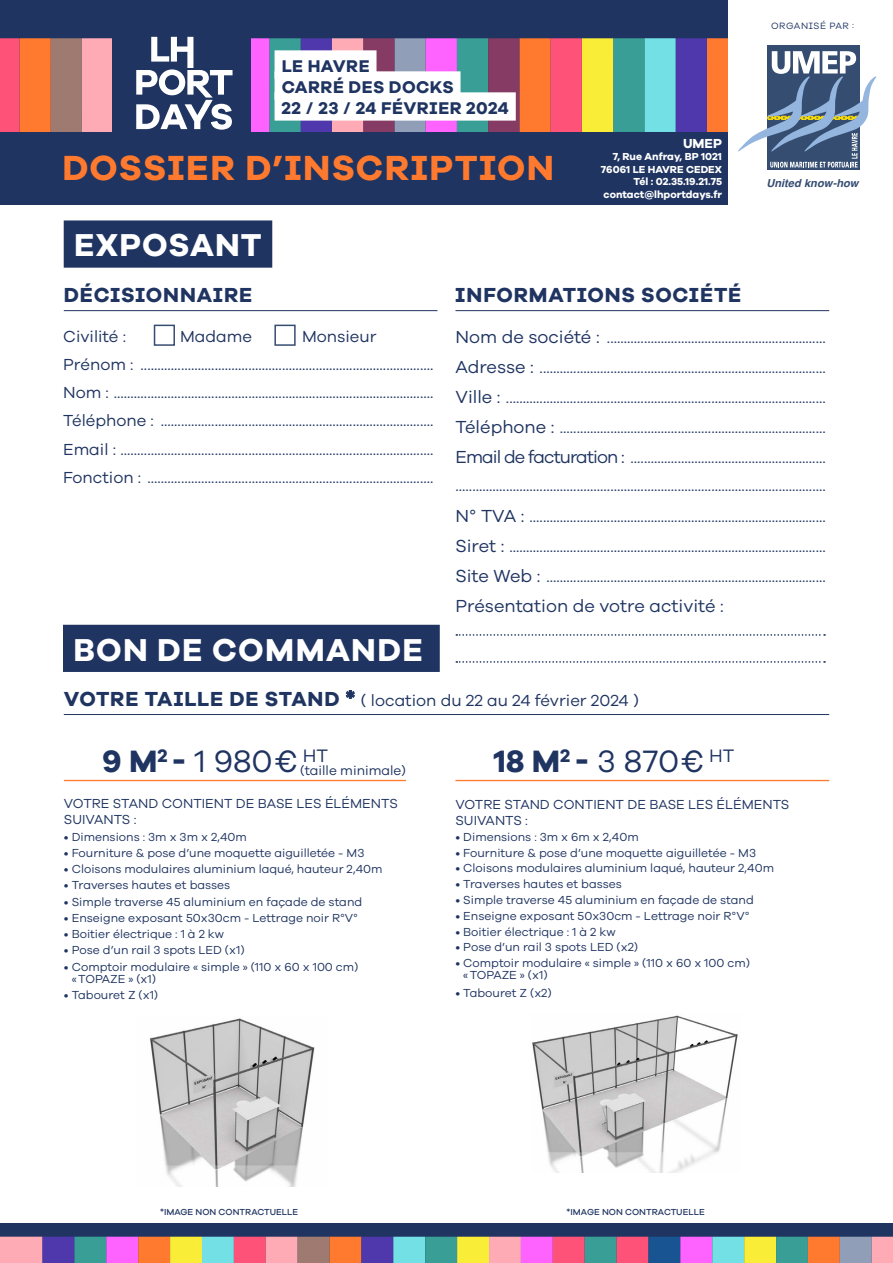
<style>
.page{position:relative;width:893px;height:1263px;background:#fff}
.page>*{position:absolute;margin:0;border:0;box-sizing:border-box;transform-origin:0 0}
.t1{font:700 36px "Galano Grotesque Alt";letter-spacing:.04em;color:#ff7a2e}
.t2{font:700 32.7px "Galano Grotesque Alt";letter-spacing:.04em;color:#fff}
.t3{font:31.95px "Galano Grotesque";color:#1f3461}
.t4{font:700 21px "Galano Grotesque Alt";letter-spacing:.04em;color:#1f3461}
.t5{font:18px "Galano Grotesque";color:#1f3461}
.t6{font:700 17.55px/21px "Galano Grotesque Alt";letter-spacing:.025em;color:#1f3461}
.t7{font:16.5px/30.2px "Galano Grotesque";color:#1f3461;text-align:justify}
.t8{font:13.5px/16.2px "Galano Grotesque";color:#1f3461}
.t9{font:700 13.5px "Galano Grotesque";color:#fff}
.t10{font:12px/12px "Galano Grotesque";color:#1f3461}
.t11{font:italic 700 11.1px "Helvetica";color:#364d72}
.t12{font:700 10.5px/12.6px "Galano Grotesque";color:#fff;text-align:right}
.t13{font:9.45px "Galano Grotesque Alt";letter-spacing:.06em;color:#1f3461}
.t14{font:500 9px "Galano Grotesque";color:#1f3461}
.s1{font-size:18px}
.s2{font-family:"Galano Grotesque Alt";font-weight:700;font-size:21px}
.s3{font-weight:700}
</style>
<div class="page">
<div style="left:0;top:0;width:893px;height:204px;background:#1f3461"></div>
<div style="left:0;top:1224px;width:893px;height:39px;background:#1f3461"></div>
<div style="left:394px;top:38px;width:32px;height:94px;background:#919eb8"></div>
<svg style="left:332px;top:38px;width:62px;height:94px;background:#b46784"></svg>
<div style="left:301px;top:38px;width:31px;height:94px;background:#4f38ab"></div>
<div style="left:51px;top:38px;width:31px;height:94px;background:#9e7a70"></div>
<svg style="left:0;top:38px;width:51px;height:94px;background:#fc694a"></svg>
<div style="left:644px;top:38px;width:32px;height:94px;background:#73e0e6"></div>
<div style="left:519px;top:38px;width:32px;height:94px;background:#ff7a2e"></div>
<svg style="left:426px;top:38px;width:93px;height:94px;background:#87689c"></svg>
<svg style="left:551px;top:38px;width:93px;height:94px;background:#ba9e6c"></svg>
<hr style="left:64px;top:310px;width:373px;height:1px;background:#1f3461">
<hr style="left:455px;top:310px;width:374px;height:1px;background:#1f3461">
<div style="left:64px;top:220px;width:208px;height:48px;background:#1f3461"></div>
<svg style="left:82px;top:37px;width:219px;height:95px"></svg>
<div style="left:275px;top:50px;width:101px;height:29px;background:#fff"></div>
<div style="left:275px;top:71px;width:186px;height:29px;background:#fff"></div>
<div style="left:275px;top:92px;width:241px;height:29px;background:#fff"></div>
<svg style="left:0;top:1237px;width:43px;height:26px"></svg>
<div style="left:43px;top:1237px;width:31px;height:26px;background:#4f38ab"></div>
<svg style="left:74px;top:1237px;width:64px;height:26px;background:#9a7fc9"></svg>
<div style="left:138px;top:1237px;width:32px;height:26px;background:#ff7a2e"></div>
<svg style="left:170px;top:1237px;width:32px;height:26px"></svg>
<div style="left:202px;top:1237px;width:32px;height:26px;background:#73e0e6"></div>
<svg style="left:234px;top:1237px;width:64px;height:26px;background:#fd7e95"></svg>
<div style="left:298px;top:1237px;width:32px;height:26px;background:#9e7a70"></div>
<svg style="left:330px;top:1237px;width:63px;height:26px;background:#a5586c"></svg>
<div style="left:393px;top:1237px;width:32px;height:26px;background:#73e0e6"></div>
<svg style="left:425px;top:1237px;width:96px;height:26px;background:#babc80"></svg>
<div style="left:521px;top:1237px;width:32px;height:26px;background:#ff63ff"></div>
<svg style="left:553px;top:1237px;width:95px;height:26px;background:#bb6b81"></svg>
<div style="left:648px;top:1237px;width:32px;height:26px;background:#175491"></div>
<svg style="left:680px;top:1237px;width:64px;height:26px;background:#b7a0f1"></svg>
<div style="left:744px;top:1237px;width:32px;height:26px;background:#faed38"></div>
<div style="left:776px;top:1237px;width:32px;height:26px;background:#389e96"></div>
<svg style="left:808px;top:1237px;width:64px;height:26px;background:#c78b73"></svg>
<div style="left:872px;top:1237px;width:21px;height:26px;background:#ffabb5"></div>
<div style="left:154px;top:325px;width:21px;height:21px;border:2px solid #364d72"></div>
<div style="left:274px;top:325px;width:22px;height:21px;border:2px solid #364d72"></div>
<hr style="left:64px;top:714px;width:765px;height:1px;background:#1f3461">
<div style="left:63px;top:625px;width:377px;height:47px;background:#1f3461"></div>
<hr style="left:64px;top:780px;width:342px;height:1px;background:#ff7a2e">
<img style="left:150px;top:1018px;width:165px;height:169px">
<hr style="left:455px;top:780px;width:374px;height:1px;background:#ff7a2e">
<img style="left:532px;top:1015px;width:206px;height:158px">
<div style="left:728px;top:0;width:165px;height:209px;background:#fff"></div>
<svg style="left:676px;top:38px;width:201px;height:130px"></svg>
<svg style="left:456px;top:634px;width:369px;height:2px"></svg>
<svg style="left:456px;top:661px;width:369px;height:2px"></svg>
<p class="t6" style="left:282px;top:55px;width:229px">LE HAVRE<br>CARRÉ DES DOCKS<br>22 / 23 / 24 FÉVRIER 2024</p>
<h1 class="t1" style="left:62px;top:145px;width:493px">DOSSIER D’INSCRIPTION</h1>
<h2 class="t2" style="left:74px;top:224px;width:189px">EXPOSANT</h2>
<p class="t9" style="left:683px;top:135px;width:41px">UMEP</p>
<p class="t12" style="left:601px;top:150px;width:123px">7, Rue Anfray, BP 1021<br>76061 LE HAVRE CEDEX<br>Tél : 02.35.19.21.75 contact@lhportdays.fr</p>
<p class="t4" style="left:64px;top:281px;width:190px">DÉCISIONNAIRE</p>
<p class="t4" style="left:456px;top:281px;width:287px">INFORMATIONS SOCIÉTÉ</p>
<p class="t13" style="left:771px;top:20px;width:85px">ORGANISÉ PAR :</p>
<p class="t11" style="left:766px;top:174px;width:94px">United know-how</p>
<p class="t7" style="left:63px;top:320px;width:64px">Civilité :</p>
<p class="t7" style="left:180px;top:320px;width:74px">Madame</p>
<p class="t7" style="left:63px;top:321px;width:372px;line-height:28.3px;text-align:left;text-indent:239px">Monsieur Prénom : .......................................................................................<br>Nom : ...............................................................................................<br>Téléphone : .................................................................................<br>Email : .............................................................................................<br>Fonction : .....................................................................................</p>
<p class="t7" style="left:455px;top:322px;width:372px"><span class="s1">Nom de société :</span> .................................................................<br><span class="s1">Adresse :</span> .....................................................................................<br><span class="s1">Ville :</span> ...............................................................................................<br><span class="s1">Téléphone :</span> ...............................................................................<br><span class="s1">Email de facturation :</span> ..........................................................</p>
<p class="t7" style="left:455px;top:470px;width:372px">..............................................................................................................<br><span class="s1">N° TVA :</span> ........................................................................................<br><span class="s1">Siret :</span> ..............................................................................................<br><span class="s1">Site Web :</span> ...................................................................................</p>
<p class="t5" style="left:455px;top:595px;width:270px">Présentation de votre activité :</p>
<h2 class="t2" style="left:73px;top:628px;width:351px">BON DE COMMANDE</h2>
<p class="t7" style="left:64px;top:684px;width:576px"><span class="s2">VOTRE TAILLE DE STAND *</span> ( location du 22 au 24 février 2024 )</p>
<h3 class="t3" style="left:102px;top:742px;width:227px"><span class="s3">9 M</span><sup>2</sup> <span class="s3">-</span> 1 980€ <sup>HT</sup></h3>
<p class="t8" style="left:64px;top:795px;width:335px">VOTRE STAND CONTIENT DE BASE LES ÉLÉMENTS<br>SUIVANTS :</p>
<p class="t10" style="left:64px;top:830px;width:184px">• Dimensions : 3m x 3m x 2,40m</p>
<p class="t10" style="left:64px;top:846px;width:302px">• Fourniture &amp; pose d’une moquette aiguilletée - M3</p>
<p class="t10" style="left:64px;top:863px;width:320px">• Cloisons modulaires aluminium laqué, hauteur 2,40m</p>
<p class="t10" style="left:64px;top:879px;width:168px">• Traverses hautes et basses</p>
<p class="t10" style="left:64px;top:895px;width:300px">• Simple traverse 45 aluminium en façade de stand</p>
<p class="t10" style="left:64px;top:911px;width:296px">• Enseigne exposant 50x30cm - Lettrage noir R°V°</p>
<p class="t10" style="left:64px;top:928px;width:162px">• Boitier électrique : 1 à 2 kw</p>
<p class="t10" style="left:64px;top:944px;width:182px">• Pose d’un rail 3 spots LED (x1)</p>
<p class="t10" style="left:72px;top:960px;width:288px;text-indent:-8px">• Comptoir modulaire « simple » (110 x 60 x 100 cm) «TOPAZE » (x1)</p>
<p class="t10" style="left:64px;top:988px;width:96px">• Tabouret Z (x1)</p>
<p class="t8" style="left:300px;top:762px;width:107px">(taille minimale)</p>
<h3 class="t3" style="left:494px;top:742px;width:242px"><span class="s3">18 M</span><sup>2</sup> <span class="s3">-</span> 3 870€ <sup>HT</sup></h3>
<p class="t8" style="left:455px;top:796px;width:335px">VOTRE STAND CONTIENT DE BASE LES ÉLÉMENTS<br>SUIVANTS :</p>
<p class="t10" style="left:455px;top:830px;width:185px">• Dimensions : 3m x 6m x 2,40m</p>
<p class="t10" style="left:455px;top:846px;width:302px">• Fourniture &amp; pose d’une moquette aiguilletée - M3</p>
<p class="t10" style="left:455px;top:862px;width:320px">• Cloisons modulaires aluminium laqué, hauteur 2,40m</p>
<p class="t10" style="left:455px;top:878px;width:168px">• Traverses hautes et basses</p>
<p class="t10" style="left:455px;top:893px;width:300px">• Simple traverse 45 aluminium en façade de stand</p>
<p class="t10" style="left:455px;top:909px;width:296px">• Enseigne exposant 50x30cm - Lettrage noir R°V°</p>
<p class="t10" style="left:455px;top:925px;width:162px">• Boitier électrique : 1 à 2 kw</p>
<p class="t10" style="left:455px;top:941px;width:184px">• Pose d’un rail 3 spots LED (x2)</p>
<p class="t10" style="left:463px;top:957px;width:288px;text-indent:-8px">• Comptoir modulaire « simple » (110 x 60 x 100 cm) «TOPAZE » (x1)</p>
<p class="t10" style="left:455px;top:987px;width:98px">• Tabouret Z (x2)</p>
<p class="t14" style="left:160px;top:1206px;width:140px">*IMAGE NON CONTRACTUELLE</p>
<p class="t14" style="left:567px;top:1206px;width:140px">*IMAGE NON CONTRACTUELLE</p>
</div>
